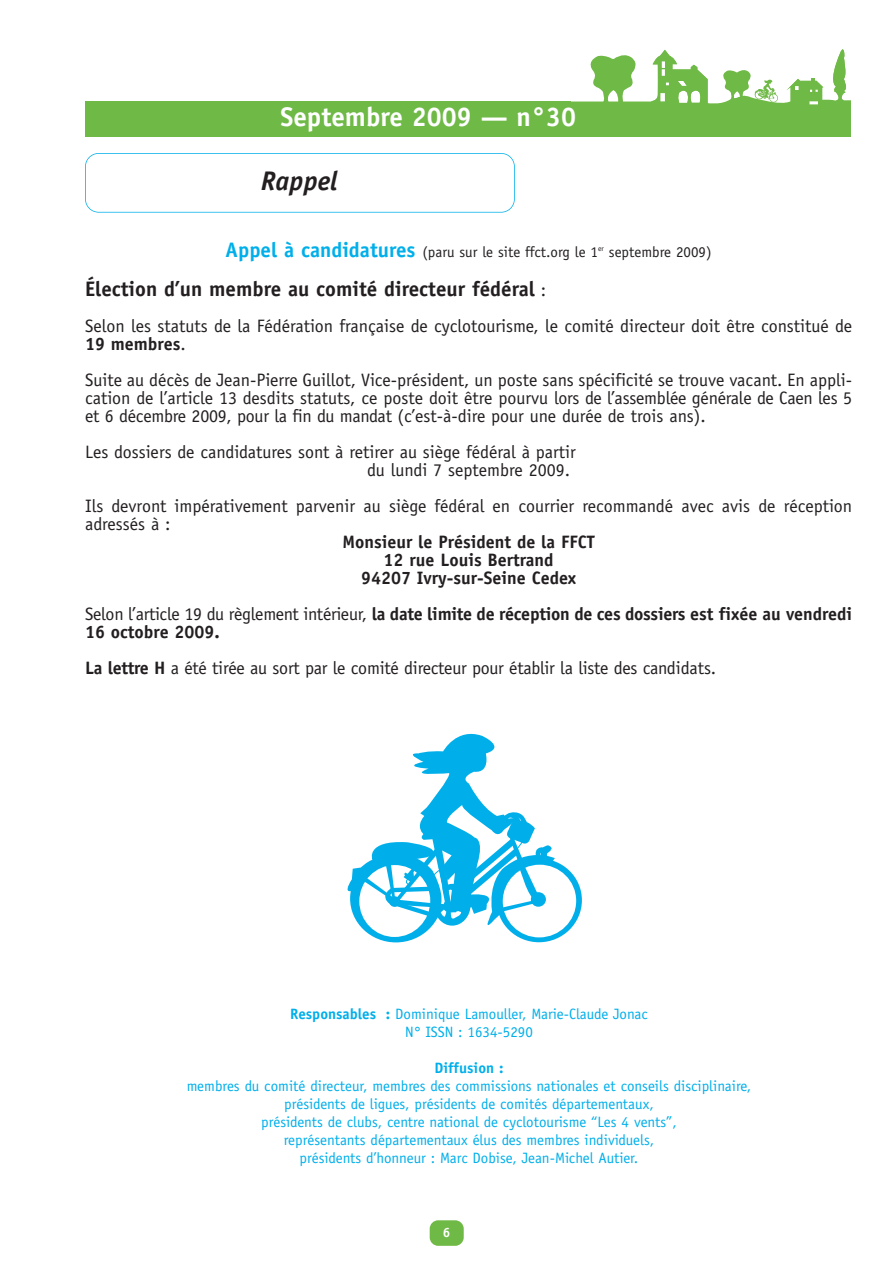
<style>
.page{position:relative;width:893px;height:1263px;background:#fff}
.page>*{position:absolute;margin:0;border:0;box-sizing:border-box;transform-origin:0 0}
.t1{font:700 27px "Officina Sans";color:#fff}
.t2{font:italic 700 27px "Officina Sans";color:#231f20}
.t3{font:700 21px "Officina Sans";color:#231f20}
.t4{font:18px/18px "Officina Sans";color:#231f20}
.t5{font:700 18px/18px "Officina Sans";color:#231f20;text-align:center}
.t6{font:15px/18px "Officina Sans";color:#00afea;text-align:center}
.t7{font:15px "Officina Sans";color:#231f20}
.t8{font:700 15px "Officina Sans";color:#00afea}
.t9{font:700 13.5px "Officina Sans";color:#fff}
.s1{font-weight:700;font-size:21px;color:#00afea}
.s2{font-weight:400;font-size:18px}
.s3{font-weight:700}
.s4{font-weight:400}
</style>
<div class="page">
<div style="left:429px;top:1220px;width:34px;height:26px;background:#6fb946;border-radius:9px"></div>
<div style="left:85px;top:153px;width:429px;height:60px;border:2px solid #00afea;border-radius:14px"></div>
<div style="left:85px;top:102px;width:486px;height:35px;background:#6fb946"></div>
<svg style="left:570px;top:49px;width:280px;height:88px"></svg>
<div style="left:496px;top:859px;width:86px;height:83px;background:#00afea;border-radius:50%"></div>
<div style="left:502px;top:865px;width:74px;height:73px;background:#fff;border-radius:50%"></div>
<svg style="left:347px;top:734px;width:208px;height:208px"></svg>
<h1 class="t1" style="left:280px;top:106px;width:297px">Septembre 2009 — n°30</h1>
<h1 class="t2" style="left:261px;top:170px;width:78px">Rappel</h1>
<p class="t7" style="left:225px;top:246px;width:487px"><span class="s1">Appel à candidatures</span> (paru sur le site ffct.org le 1<sup>er</sup> septembre 2009)</p>
<p class="t3" style="left:85px;top:281px;width:462px">Élection d’un membre au comité directeur fédéral <span class="s2">:</span></p>
<p class="t4" style="left:85px;top:318px;width:768px">Selon les statuts de la Fédération française de cyclotourisme, le comité directeur doit être constitué de<br><span class="s3">19 membres</span>.</p>
<p class="t4" style="left:85px;top:372px;width:768px;text-align:justify">Suite au décès de Jean-Pierre Guillot, Vice-président, un poste sans spécificité se trouve vacant. En appli&shy;cation de l’article 13 desdits statuts, ce poste doit être pourvu lors de l’assemblée générale de Caen les 5 et 6 décembre 2009, pour la fin du mandat (c’est-à-dire pour une durée de trois ans).</p>
<p class="t4" style="left:367px;top:444px;width:210px;text-indent:-282px">Les dossiers de candidatures sont à retirer au siège fédéral à partir du lundi 7 septembre 2009.</p>
<p class="t4" style="left:85px;top:498px;width:768px">Ils devront impérativement parvenir au siège fédéral en courrier recommandé avec avis de réception adressés à :</p>
<p class="t5" style="left:342px;top:534px;width:254px">Monsieur le Président de la FFCT<br>12 rue Louis Bertrand<br>94207 Ivry-sur-Seine Cedex</p>
<p class="t5" style="left:85px;top:606px;width:768px;text-align:left"><span class="s4">Selon l’article 19 du règlement intérieur,</span> la date limite de réception de ces dossiers est fixée au vendredi<br>16 octobre 2009.</p>
<p class="t4" style="left:85px;top:660px;width:632px"><span class="s3">La lettre H</span> a été tirée au sort par le comité directeur pour établir la liste des candidats.</p>
<p class="t6" style="left:290px;top:1007px;width:359px"><span class="s3">Responsables :</span> Dominique Lamouller, Marie-Claude Jonac<br>N° ISSN : 1634-5290</p>
<p class="t8" style="left:434px;top:1062px;width:71px">Diffusion :</p>
<p class="t6" style="left:187px;top:1079px;width:566px">membres du comité directeur, membres des commissions nationales et conseils disciplinaire, présidents de ligues, présidents de comités départementaux,<br>présidents de clubs, centre national de cyclotourisme “Les 4 vents”,<br>représentants départementaux élus des membres individuels,<br>présidents d’honneur : Marc Dobise, Jean-Michel Autier.</p>
<p class="t9" style="left:443px;top:1227px;width:9px">6</p>
</div>
